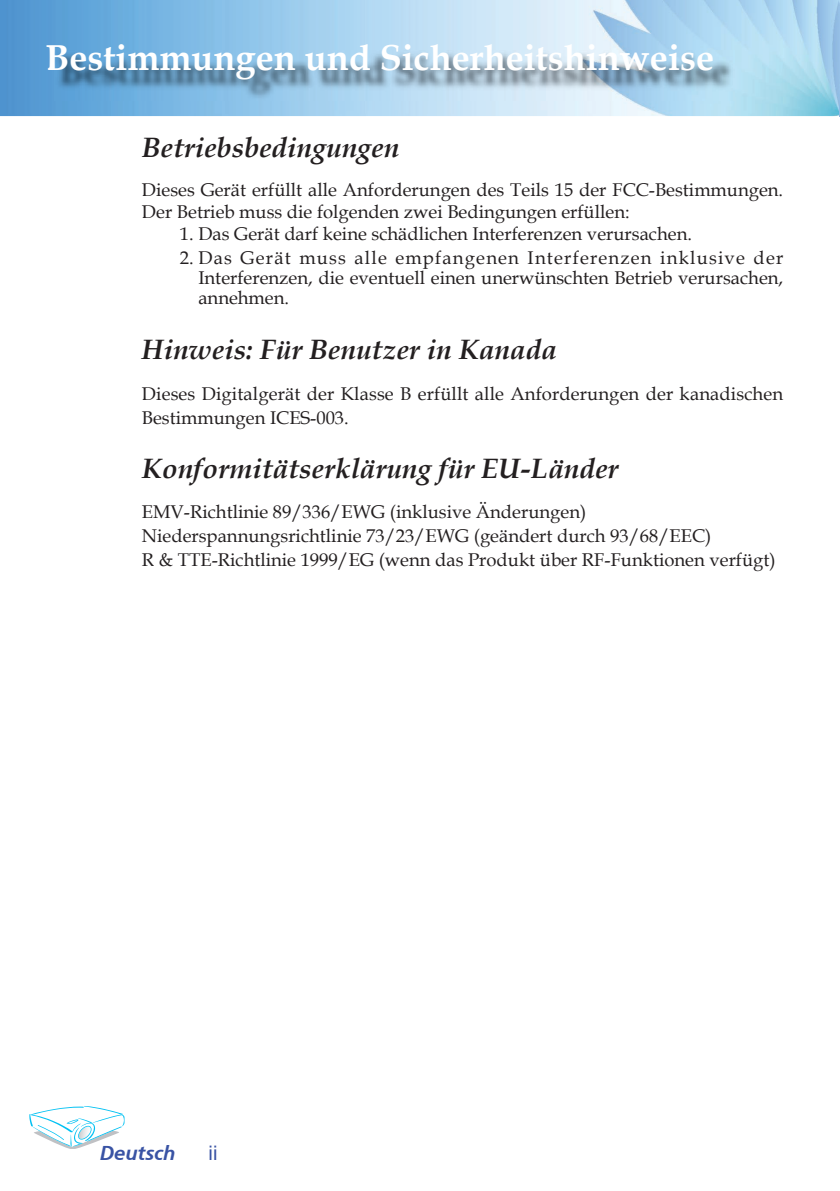
<style>
.page{position:relative;width:840px;height:1191px;background:#fff}
.page>*{position:absolute;margin:0;border:0;box-sizing:border-box;transform-origin:0 0}
.t1{font:700 36px "Book Antiqua";color:#fff}
.t2{font:italic 700 28px "Book Antiqua";color:#231f20}
.t3{font:italic 700 20px "Frutiger";color:#3953a4}
.t4{font:20px "Arial";color:#3953a4}
.t5{font:18.4px/24px "Book Antiqua";color:#231f20}
</style>
<div class="page">
<img style="left:0;top:0;width:840px;height:116px">
<svg style="left:29px;top:1106px;width:95px;height:43px"></svg>
<img style="left:55px;top:51px;width:678px;height:50px">
<h1 class="t1" style="left:45px;top:33px;width:669px">Bestimmungen und Sicherheitshinweise</h1>
<h2 class="t2" style="left:142px;top:128px;width:259px">Betriebsbedingungen</h2>
<p class="t5" style="left:142px;top:178px;width:642px;line-height:22px">Dieses Gerät erfüllt alle Anforderungen des Teils 15 der FCC-Bestimmungen.<br>Der Betrieb muss die folgenden zwei Bedingungen erfüllen:</p>
<p class="t5" style="left:180px;top:221px;width:513px">1. Das Gerät darf keine schädlichen Interferenzen verursachen.</p>
<p class="t5" style="left:198px;top:247px;width:586px;line-height:20px;text-align:justify;text-indent:-18px">2. Das Gerät muss alle empfangenen Interferenzen inklusive der Interferenzen, die eventuell einen unerwünschten Betrieb verursachen, annehmen.</p>
<h2 class="t2" style="left:142px;top:330px;width:416px">Hinweis: Für Benutzer in Kanada</h2>
<p class="t5" style="left:142px;top:381px;width:642px">Dieses Digitalgerät der Klasse B erfüllt alle Anforderungen der kanadischen<br>Bestimmungen ICES-003.</p>
<h2 class="t2" style="left:142px;top:449px;width:478px">Konformitätserklärung für EU-Länder</h2>
<p class="t5" style="left:142px;top:499px;width:635px">EMV-Richtlinie 89/336/EWG (inklusive Änderungen)<br>Niederspannungsrichtlinie 73/23/EWG (geändert durch 93/68/EEC)<br>R &amp; TTE-Richtlinie 1999/EG (wenn das Produkt über RF-Funktionen verfügt)</p>
<p class="t3" style="left:100px;top:1141px;width:77px">Deutsch</p>
<p class="t4" style="left:208px;top:1139px;width:10px">ii</p>
</div>
